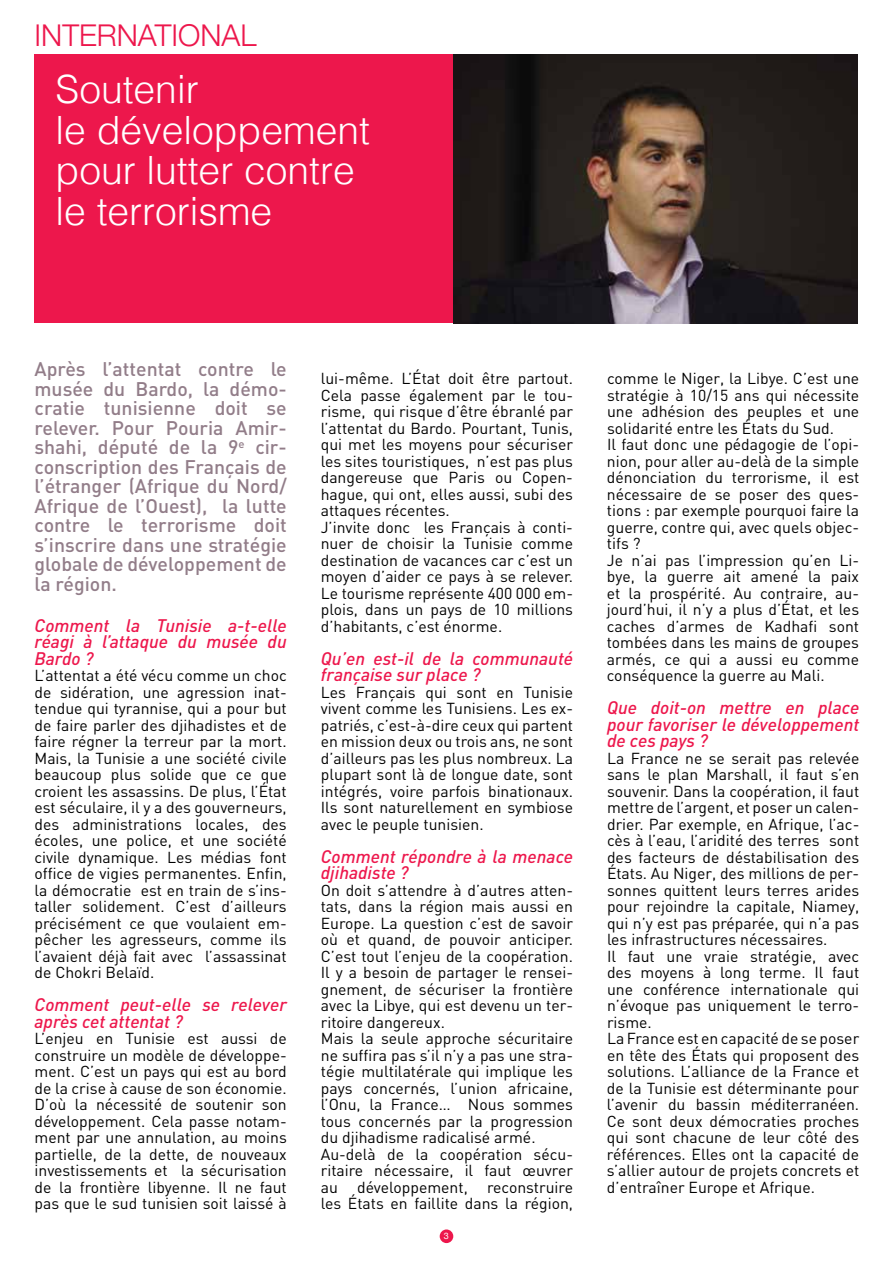
<style>
.page{position:relative;width:893px;height:1263px;background:#fff}
.page>*{position:absolute;margin:0;border:0;box-sizing:border-box;transform-origin:0 0}
.t1{font:300 39px/40.5px "Helvetica";color:#fff}
.t2{font:300 30px "Helvetica Neue";color:#ed174c}
.t3{font:500 19.5px/19.5px "DIN";color:#927d89;text-align:justify}
.t4{font:italic 500 18px/16.5px "DIN";color:#ed174c}
.t5{font:15.75px/16.5px "DIN";color:#000}
.t6{font:9px "Helvetica Neue";color:#fff}
</style>
<div class="page">
<div style="left:440px;top:1229px;width:13px;height:14px;background:#ed174c;border-radius:50%"></div>
<div style="left:35px;top:54px;width:419px;height:269px;background:#ed174c"></div>
<img style="left:454px;top:54px;width:403px;height:269px">
<h2 class="t2" style="left:35px;top:11px;width:223px">INTERNATIONAL</h2>
<h1 class="t1" style="left:56px;top:66px;width:316px">Soutenir<br>le développement pour lutter contre le terrorisme</h1>
<p class="t3" style="left:35px;top:359px;width:254px">Après l’attentat contre le musée du Bardo, la démo&shy;cratie tunisienne doit se relever. Pour Pouria Amir&shy;shahi, député de la 9<sup>e</sup> cir&shy;conscription des Français de l’étranger (Afrique du Nord/ Afrique de l’Ouest), la lutte contre le terrorisme doit s’inscrire dans une stratégie globale de développement de la région.</p>
<p class="t4" style="left:35px;top:616px;width:254px;text-align:justify">Comment la Tunisie a-t-elle réagi à l’attaque du musée du Bardo ?</p>
<p class="t5" style="left:34px;top:667px;width:254px;text-align:justify">L’attentat a été vécu comme un choc de sidération, une agression inat&shy;tendue qui tyrannise, qui a pour but de faire parler des djihadistes et de faire régner la terreur par la mort.<br>Mais, la Tunisie a une société civile beaucoup plus solide que ce que croient les assassins. De plus, l’État est séculaire, il y a des gouverneurs, des administrations locales, des écoles, une police, et une société civile dynamique. Les médias font office de vigies permanentes. Enfin, la démocratie est en train de s’ins&shy;taller solidement. C’est d’ailleurs précisément ce que voulaient em&shy;pêcher les agresseurs, comme ils l’avaient déjà fait avec l’assassinat de Chokri Belaïd.</p>
<p class="t4" style="left:35px;top:996px;width:254px">Comment peut-elle se relever après cet attentat ?</p>
<p class="t5" style="left:35px;top:1030px;width:254px;text-align:justify">L’enjeu en Tunisie est aussi de construire un modèle de développe&shy;ment. C’est un pays qui est au bord de la crise à cause de son économie.<br>D’où la nécessité de soutenir son développement. Cela passe notam&shy;ment par une annulation, au moins partielle, de la dette, de nouveaux investissements et la sécurisation de la frontière libyenne. Il ne faut pas que le sud tunisien soit laissé à</p>
<p class="t5" style="left:321px;top:370px;width:254px">lui-même. L’État doit être partout.<br>Cela passe également par le tou&shy;risme, qui risque d’être ébranlé par l’attentat du Bardo. Pourtant, Tunis, qui met les moyens pour sécuriser les sites touristiques, n’est pas plus dangereuse que Paris ou Copen&shy;hague, qui ont, elles aussi, subi des attaques récentes.<br>J’invite donc les Français à conti&shy;nuer de choisir la Tunisie comme destination de vacances car c’est un moyen d’aider ce pays à se relever.<br>Le tourisme représente 400 000 em&shy;plois, dans un pays de 10 millions d’habitants, c’est énorme.</p>
<p class="t4" style="left:321px;top:649px;width:254px">Qu’en est-il de la communauté française sur place ?</p>
<p class="t5" style="left:321px;top:683px;width:254px;text-align:justify">Les Français qui sont en Tunisie vivent comme les Tunisiens. Les ex&shy;patriés, c’est-à-dire ceux qui partent en mission deux ou trois ans, ne sont d’ailleurs pas les plus nombreux. La plupart sont là de longue date, sont intégrés, voire parfois binationaux.<br>Ils sont naturellement en symbiose avec le peuple tunisien.</p>
<p class="t4" style="left:321px;top:847px;width:254px">Comment répondre à la menace djihadiste ?</p>
<p class="t5" style="left:321px;top:881px;width:254px">On doit s’attendre à d’autres atten&shy;tats, dans la région mais aussi en Europe. La question c’est de savoir où et quand, de pouvoir anticiper.<br>C’est tout l’enjeu de la coopération.<br>Il y a besoin de partager le rensei&shy;gnement, de sécuriser la frontière avec la Libye, qui est devenu un ter&shy;ritoire dangereux.<br>Mais la seule approche sécuritaire ne suffira pas s’il n’y a pas une stra&shy;tégie multilatérale qui implique les pays concernés, l’union africaine, l’Onu, la France… Nous sommes tous concernés par la progression du djihadisme radicalisé armé.<br>Au-delà de la coopération sécu&shy;ritaire nécessaire, il faut œuvrer au développement, reconstruire les États en faillite dans la région,</p>
<p class="t6" style="left:444px;top:1229px;width:7px">3</p>
<p class="t5" style="left:607px;top:370px;width:254px">comme le Niger, la Libye. C’est une stratégie à 10/15 ans qui nécessite une adhésion des peuples et une solidarité entre les États du Sud.<br>Il faut donc une pédagogie de l’opi&shy;nion, pour aller au-delà de la simple dénonciation du terrorisme, il est nécessaire de se poser des ques&shy;tions : par exemple pourquoi faire la guerre, contre qui, avec quels objec&shy;tifs ?<br>Je n’ai pas l’impression qu’en Li&shy;bye, la guerre ait amené la paix et la prospérité. Au contraire, au&shy;jourd’hui, il n’y a plus d’État, et les caches d’armes de Kadhafi sont tombées dans les mains de groupes armés, ce qui a aussi eu comme conséquence la guerre au Mali.</p>
<p class="t4" style="left:607px;top:699px;width:254px;text-align:justify">Que doit-on mettre en place pour favoriser le développement de ces pays ?</p>
<p class="t5" style="left:607px;top:749px;width:254px">La France ne se serait pas relevée sans le plan Marshall, il faut s’en souvenir. Dans la coopération, il faut mettre de l’argent, et poser un calen&shy;drier. Par exemple, en Afrique, l’ac&shy;cès à l’eau, l’aridité des terres sont des facteurs de déstabilisation des États. Au Niger, des millions de per&shy;sonnes quittent leurs terres arides pour rejoindre la capitale, Niamey, qui n’y est pas préparée, qui n’a pas les infrastructures nécessaires.<br>Il faut une vraie stratégie, avec des moyens à long terme. Il faut une conférence internationale qui n’évoque pas uniquement le terro&shy;risme.<br>La France est en capacité de se poser en tête des États qui proposent des solutions. L’alliance de la France et de la Tunisie est déterminante pour l’avenir du bassin méditerranéen.<br>Ce sont deux démocraties proches qui sont chacune de leur côté des références. Elles ont la capacité de s’allier autour de projets concrets et d’entraîner Europe et Afrique.</p>
</div>
